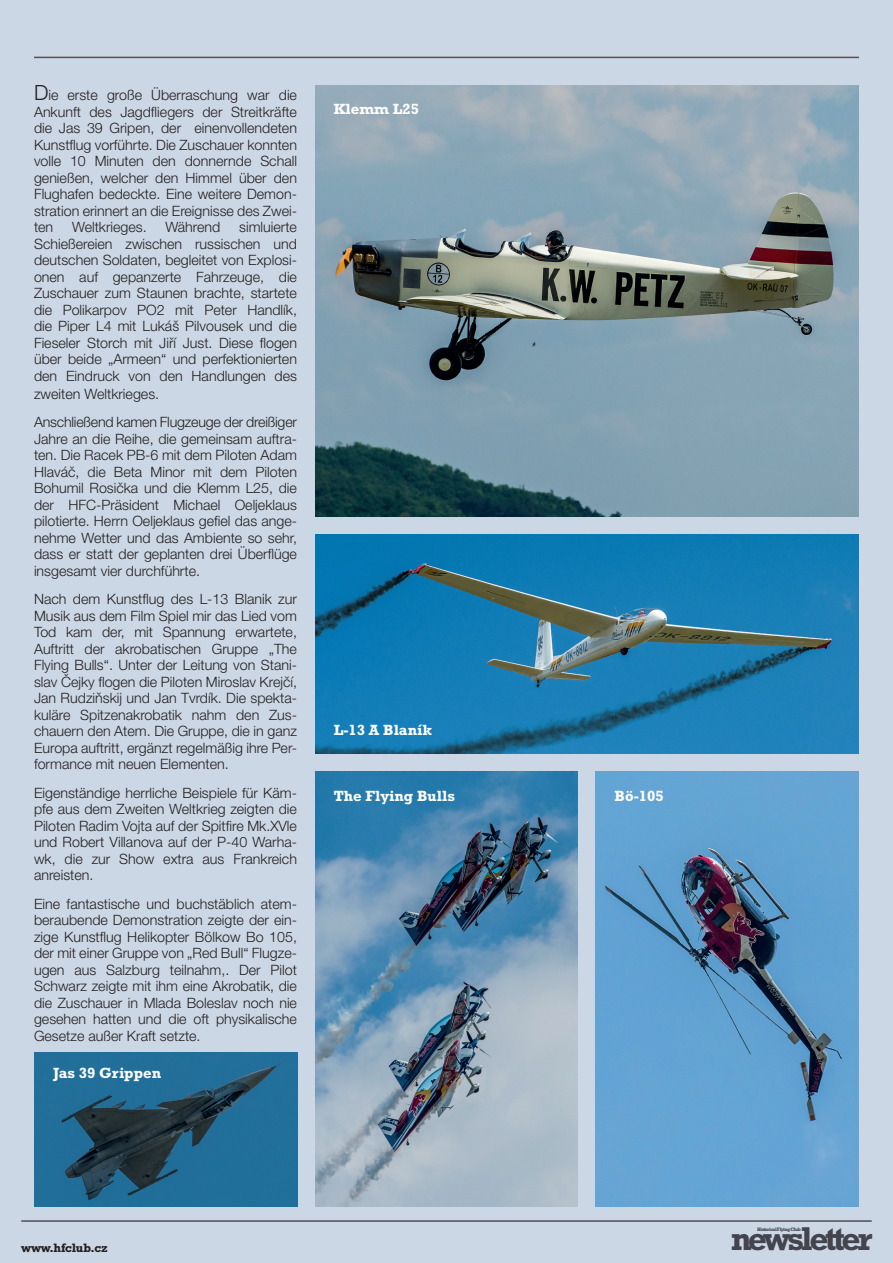
<style>
.page{position:relative;width:893px;height:1263px;background:#ccd7e5}
.page>*{position:absolute;margin:0;border:0;box-sizing:border-box;transform-origin:0 0}
.t1{font:700 33.45px "Rockwell CE";letter-spacing:-.1em;color:#545156}
.t2{font:700 15px "Rockwell CE";color:#fff}
.t3{font:300 14.25px/16.5px "Helvetica Neue LT Pro";color:#231f20;text-align:justify}
.t4{font:700 12.45px "Rockwell CE";letter-spacing:-.02em;color:#231f20}
.t5{font:700 4.95px "Rockwell CE";letter-spacing:-.1em;color:#545156}
.s1{font-size:21px}
</style>
<div class="page">
<hr style="left:34px;top:57px;width:825px;height:1px;background:#545156">
<hr style="left:21px;top:1220px;width:851px;height:1px;background:#231f20">
<img style="left:315px;top:85px;width:544px;height:431px">
<img style="left:315px;top:534px;width:544px;height:220px">
<img style="left:315px;top:772px;width:263px;height:434px">
<img style="left:596px;top:772px;width:263px;height:434px">
<img style="left:34px;top:1052px;width:263px;height:154px">
<p class="t3" style="left:34px;top:86px;width:264px"><span class="s1">D</span>ie erste große Überraschung war die Ankunft des Jagdfliegers der Streitkräfte die Jas 39 Gripen, der einenvollendeten Kunstflug vorführte. Die Zuschauer konnten volle 10 Minuten den donnernde Schall genießen, welcher den Himmel über den Flughafen bedeckte. Eine weitere Demon&shy;stration erinnert an die Ereignisse des Zwei&shy;ten</p>
<p class="t3" style="left:34px;top:218px;width:264px;text-indent:205px">simluierte Schießereien zwischen russischen und deutschen Soldaten, begleitet von Explosi&shy;onen auf gepanzerte Fahrzeuge, die Zuschauer zum Staunen brachte, startete die Polikarpov PO2 mit Peter Handlík, die Piper L4 mit Lukáš Pilvousek und die Fieseler Storch mit Jiří Just. Diese flogen über beide „Armeen“ und perfektionierten den Eindruck von den Handlungen des</p>
<p class="t3" style="left:34px;top:379px;width:264px;line-height:28.5px">zweiten Weltkrieges.<br>Anschließend kamen Flugzeuge der dreißiger</p>
<p class="t3" style="left:34px;top:430px;width:264px">Jahre an die Reihe, die gemeinsam auftra&shy;ten. Die Racek PB-6 mit dem Piloten Adam Hlaváč, die Beta Minor mit dem Piloten Bohumil Rosička und die Klemm L25, die der HFC-Präsident Michael Oeljeklaus pilotierte. Herrn Oeljeklaus gefiel das ange&shy;nehme Wetter und das Ambiente so sehr, dass er statt der geplanten drei Überflüge insgesamt vier durchführte.</p>
<p class="t3" style="left:34px;top:590px;width:264px">Nach dem Kunstflug des L-13 Blanik zur Musik aus dem Film Spiel mir das Lied vom Tod kam der, mit Spannung erwartete, Auftritt der akrobatischen Gruppe „The Flying Bulls“. Unter der Leitung von Stani&shy;slav Čejky flogen die Piloten Miroslav Krejčí, Jan Rudziňskij und Jan Tvrdík. Die spekta&shy;kuläre Spitzenakrobatik nahm den Zus&shy;chauern den Atem. Die Gruppe, die in ganz Europa auftritt, ergänzt regelmäßig ihre Per&shy;formance mit neuen Elementen.</p>
<p class="t3" style="left:34px;top:784px;width:264px">Eigenständige herrliche Beispiele für Käm&shy;pfe aus dem Zweiten Weltkrieg zeigten die Piloten Radim Vojta auf der Spitfire Mk.XVle und Robert Villanova auf der P-40 Warha&shy;wk, die zur Show extra aus Frankreich anreisten.</p>
<p class="t3" style="left:34px;top:895px;width:264px">Eine fantastische und buchstäblich atem&shy;beraubende Demonstration zeigte der ein&shy;zige Kunstflug Helikopter Bölkow Bo 105, der mit einer Gruppe von „Red Bull“ Flugze&shy;ugen aus Salzburg teilnahm,. Der Pilot Schwarz zeigte mit ihm eine Akrobatik, die die Zuschauer in Mlada Boleslav noch nie gesehen hatten und die oft physikalische Gesetze außer Kraft setzte.</p>
<p class="t3" style="left:72px;top:218px;width:76px">Weltkrieges.</p>
<p class="t3" style="left:166px;top:218px;width:56px">Während</p>
<p class="t2" style="left:53px;top:1064px;width:109px">Jas 39 Grippen</p>
<p class="t2" style="left:334px;top:101px;width:87px">Klemm L25</p>
<p class="t2" style="left:334px;top:721px;width:100px">L-13 A Blaník</p>
<p class="t2" style="left:334px;top:787px;width:123px">The Flying Bulls</p>
<p class="t2" style="left:615px;top:787px;width:51px">Bö-105</p>
<p class="t4" style="left:21px;top:1240px;width:88px">www.hfclub.cz</p>
<h1 class="t1" style="left:730px;top:1219px;width:144px">newsletter</h1>
<p class="t5" style="left:757px;top:1226px;width:45px">Historical Flying Club</p>
</div>
